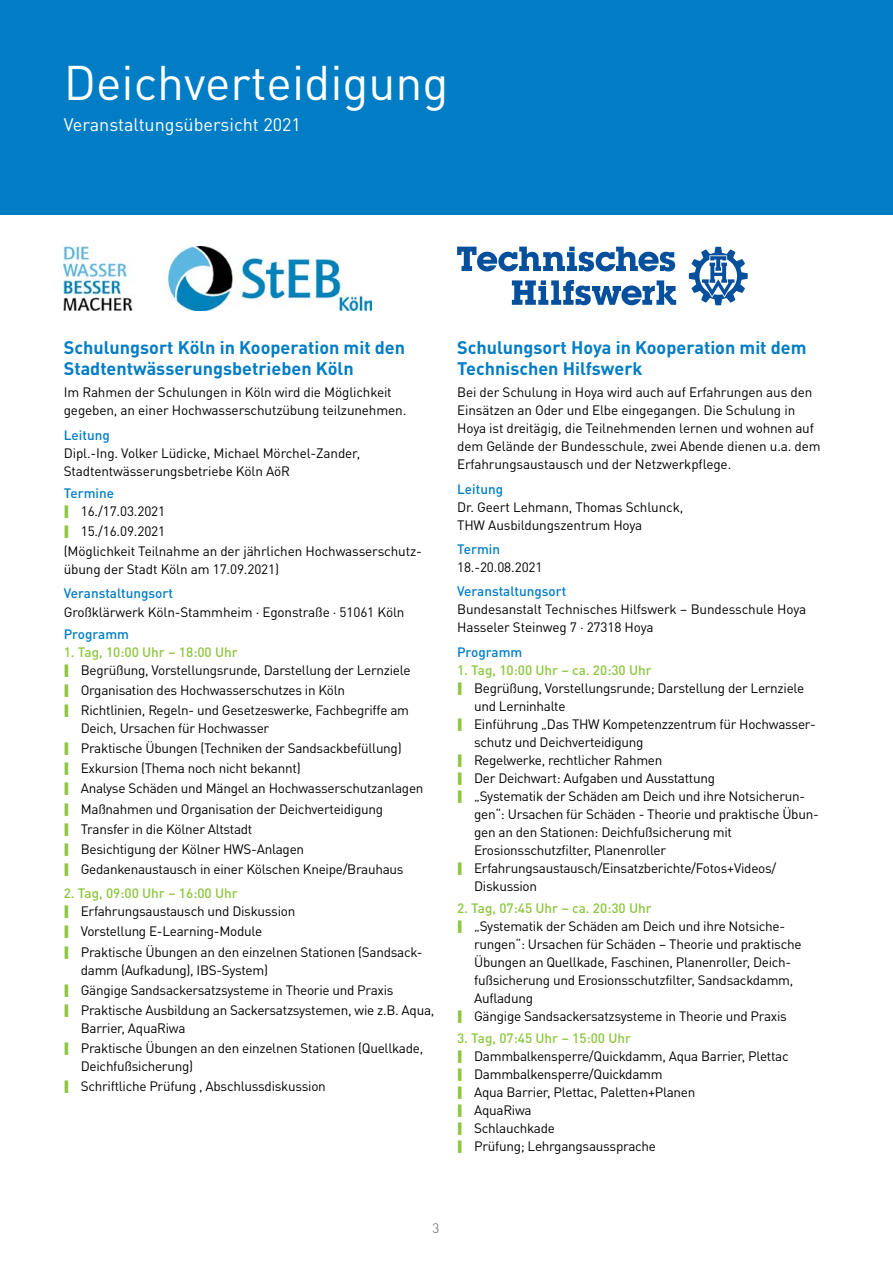
<style>
.page{position:relative;width:893px;height:1263px;background:#fff}
.page>*{position:absolute;margin:0;border:0;box-sizing:border-box;transform-origin:0 0}
.Programm{font:48px "DINOT";color:#fff}
.Schulung{font:700 18px/21px "DINOT";color:#007dc5}
.t1{font:18px "DINOT";color:#fff}
.Fließtext{font:13.5px/18px "DINOT";letter-spacing:-.02em;color:#000}
.Zwischenüberschrifte{font:500 13.5px "DINOT";color:#8dc63f}
.Zwischenüberschrifte-2{font:500 13.5px "DINOT";color:#007dc5}
.t2{font:300 13.5px "DINOT";color:#58595b}
</style>
<div class="page">
<div style="left:0;top:0;width:893px;height:215px;background:#007dc5"></div>
<img style="left:64px;top:247px;width:307px;height:63px">
<svg style="left:512px;top:280px;width:164px;height:25px"></svg>
<svg style="left:457px;top:247px;width:218px;height:24px"></svg>
<svg style="left:689px;top:247px;width:59px;height:58px"></svg>
<p class="Programm" style="left:64px;top:46px;width:386px">Deichverteidigung</p>
<p class="t1" style="left:64px;top:110px;width:239px">Veranstaltungsübersicht 2021</p>
<p class="Schulung" style="left:64px;top:336px;width:343px">Schulungsort Köln in Kooperation mit den<br>Stadtentwässerungsbetrieben Köln</p>
<p class="Fließtext" style="left:64px;top:382px;width:344px">Im Rahmen der Schulungen in Köln wird die Möglichkeit gegeben, an einer Hochwasserschutzübung teilzunehmen.</p>
<p class="Zwischenüberschrifte-2" style="left:64px;top:424px;width:47px">Leitung</p>
<p class="Fließtext" style="left:64px;top:443px;width:298px">Dipl.-Ing. Volker Lüdicke, Michael Mörchel-Zander,<br>Stadtentwässerungsbetriebe Köln AöR</p>
<p class="Zwischenüberschrifte-2" style="left:64px;top:482px;width:52px">Termine</p>
<p class="Fließtext" style="left:81px;top:501px;width:86px">16./17.03.2021</p>
<p class="Fließtext" style="left:81px;top:521px;width:86px">15./16.09.2021</p>
<p class="Fließtext" style="left:64px;top:541px;width:359px">(Möglichkeit Teilnahme an der jährlichen Hochwasserschutz&shy;übung der Stadt Köln am 17.09.2021)</p>
<p class="Zwischenüberschrifte-2" style="left:64px;top:583px;width:111px">Veranstaltungsort</p>
<p class="Fließtext" style="left:64px;top:602px;width:342px">Großklärwerk Köln-Stammheim · Egonstraße · 51061 Köln</p>
<p class="Zwischenüberschrifte-2" style="left:64px;top:623px;width:67px">Programm</p>
<p class="Zwischenüberschrifte" style="left:64px;top:641px;width:175px">1. Tag, 10:00 Uhr – 18:00 Uhr</p>
<p class="Fließtext" style="left:81px;top:660px;width:331px">Begrüßung, Vorstellungsrunde, Darstellung der Lernziele</p>
<p class="Fließtext" style="left:81px;top:680px;width:266px">Organisation des Hochwasserschutzes in Köln</p>
<p class="Fließtext" style="left:81px;top:700px;width:330px">Richtlinien, Regeln- und Gesetzeswerke, Fachbegriffe am<br>Deich, Ursachen für Hochwasser</p>
<p class="Fließtext" style="left:81px;top:738px;width:322px">Praktische Übungen (Techniken der Sandsackbefüllung)</p>
<p class="Fließtext" style="left:81px;top:758px;width:221px">Exkursion (Thema noch nicht bekannt)</p>
<p class="Fließtext" style="left:81px;top:779px;width:344px">Analyse Schäden und Mängel an Hochwasserschutzanlagen</p>
<p class="Fließtext" style="left:81px;top:799px;width:304px">Maßnahmen und Organisation der Deichverteidigung</p>
<p class="Fließtext" style="left:81px;top:819px;width:173px">Transfer in die Kölner Altstadt</p>
<p class="Fließtext" style="left:81px;top:839px;width:225px">Besichtigung der Kölner HWS-Anlagen</p>
<p class="Fließtext" style="left:81px;top:859px;width:324px">Gedankenaustausch in einer Kölschen Kneipe/Brauhaus</p>
<p class="Zwischenüberschrifte" style="left:64px;top:883px;width:175px">2. Tag, 09:00 Uhr – 16:00 Uhr</p>
<p class="Fließtext" style="left:81px;top:901px;width:216px">Erfahrungsaustausch und Diskussion</p>
<p class="Fließtext" style="left:81px;top:922px;width:183px">Vorstellung E-Learning-Module</p>
<p class="Fließtext" style="left:81px;top:942px;width:343px">Praktische Übungen an den einzelnen Stationen (Sandsack&shy;damm (Aufkadung), IBS-System)</p>
<p class="Fließtext" style="left:81px;top:980px;width:314px">Gängige Sandsackersatzsysteme in Theorie und Praxis</p>
<p class="Fließtext" style="left:81px;top:1000px;width:355px">Praktische Ausbildung an Sackersatzsystemen, wie z.B. Aqua,<br>Barrier, AquaRiwa</p>
<p class="Fließtext" style="left:81px;top:1038px;width:344px">Praktische Übungen an den einzelnen Stationen (Quellkade,<br>Deichfußsicherung)</p>
<p class="Fließtext" style="left:81px;top:1076px;width:247px">Schriftliche Prüfung , Abschlussdiskussion</p>
<p class="Schulung" style="left:457px;top:336px;width:351px">Schulungsort Hoya in Kooperation mit dem<br>Technischen Hilfswerk</p>
<p class="Fließtext" style="left:457px;top:382px;width:365px">Bei der Schulung in Hoya wird auch auf Erfahrungen aus den Einsätzen an Oder und Elbe eingegangen. Die Schulung in Hoya ist dreitägig, die Teilnehmenden lernen und wohnen auf dem Gelände der Bundesschule, zwei Abende dienen u.a. dem Erfahrungsaustausch und der Netzwerkpflege.</p>
<p class="Zwischenüberschrifte-2" style="left:457px;top:478px;width:47px">Leitung</p>
<p class="Fließtext" style="left:457px;top:497px;width:228px">Dr. Geert Lehmann, Thomas Schlunck,<br>THW Ausbildungszentrum Hoya</p>
<p class="Zwischenüberschrifte-2" style="left:457px;top:539px;width:44px">Termin</p>
<p class="Fließtext" style="left:457px;top:557px;width:87px">18.-20.08.2021</p>
<p class="Zwischenüberschrifte-2" style="left:457px;top:581px;width:111px">Veranstaltungsort</p>
<p class="Fließtext" style="left:457px;top:600px;width:351px">Bundesanstalt Technisches Hilfswerk – Bundesschule Hoya<br>Hasseler Steinweg 7 · 27318 Hoya</p>
<p class="Zwischenüberschrifte-2" style="left:457px;top:641px;width:67px">Programm</p>
<p class="Zwischenüberschrifte" style="left:457px;top:659px;width:196px">1. Tag, 10:00 Uhr – ca. 20:30 Uhr</p>
<p class="Fließtext" style="left:474px;top:678px;width:332px">Begrüßung, Vorstellungsrunde; Darstellung der Lernziele und Lerninhalte</p>
<p class="Fließtext" style="left:474px;top:714px;width:343px">Einführung „Das THW Kompetenzzentrum für Hochwasser&shy;schutz und Deichverteidigung</p>
<p class="Fließtext" style="left:474px;top:750px;width:190px">Regelwerke, rechtlicher Rahmen</p>
<p class="Fließtext" style="left:474px;top:768px;width:242px">Der Deichwart: Aufgaben und Ausstattung</p>
<p class="Fließtext" style="left:474px;top:786px;width:346px">„Systematik der Schäden am Deich und ihre Notsicherun&shy;gen“: Ursachen für Schäden - Theorie und praktische Übun&shy;gen an den Stationen: Deichfußsicherung mit Erosionsschutzfilter, Planenroller</p>
<p class="Fließtext" style="left:474px;top:858px;width:304px">Erfahrungsaustausch/Einsatzberichte/Fotos+Videos/<br>Diskussion</p>
<p class="Zwischenüberschrifte" style="left:457px;top:898px;width:196px">2. Tag, 07:45 Uhr – ca. 20:30 Uhr</p>
<p class="Fließtext" style="left:474px;top:916px;width:329px">„Systematik der Schäden am Deich und ihre Notsiche&shy;rungen“: Ursachen für Schäden – Theorie und praktische Übungen an Quellkade, Faschinen, Planenroller, Deich&shy;fußsicherung und Erosionsschutzfilter, Sandsackdamm, Aufladung</p>
<p class="Fließtext" style="left:474px;top:1006px;width:314px">Gängige Sandsackersatzsysteme in Theorie und Praxis</p>
<p class="Zwischenüberschrifte" style="left:457px;top:1028px;width:175px">3. Tag, 07:45 Uhr – 15:00 Uhr</p>
<p class="Fließtext" style="left:474px;top:1046px;width:316px">Dammbalkensperre/Quickdamm, Aqua Barrier, Plettac</p>
<p class="Fließtext" style="left:474px;top:1064px;width:190px">Dammbalkensperre/Quickdamm</p>
<p class="Fließtext" style="left:474px;top:1082px;width:223px">Aqua Barrier, Plettac, Paletten+Planen</p>
<p class="Fließtext" style="left:474px;top:1100px;width:59px">AquaRiwa</p>
<p class="Fließtext" style="left:474px;top:1118px;width:82px">Schlauchkade</p>
<p class="Fließtext" style="left:474px;top:1136px;width:183px">Prüfung; Lehrgangsaussprache</p>
<p class="t2" style="left:432px;top:1217px;width:8px">3</p>
</div>
